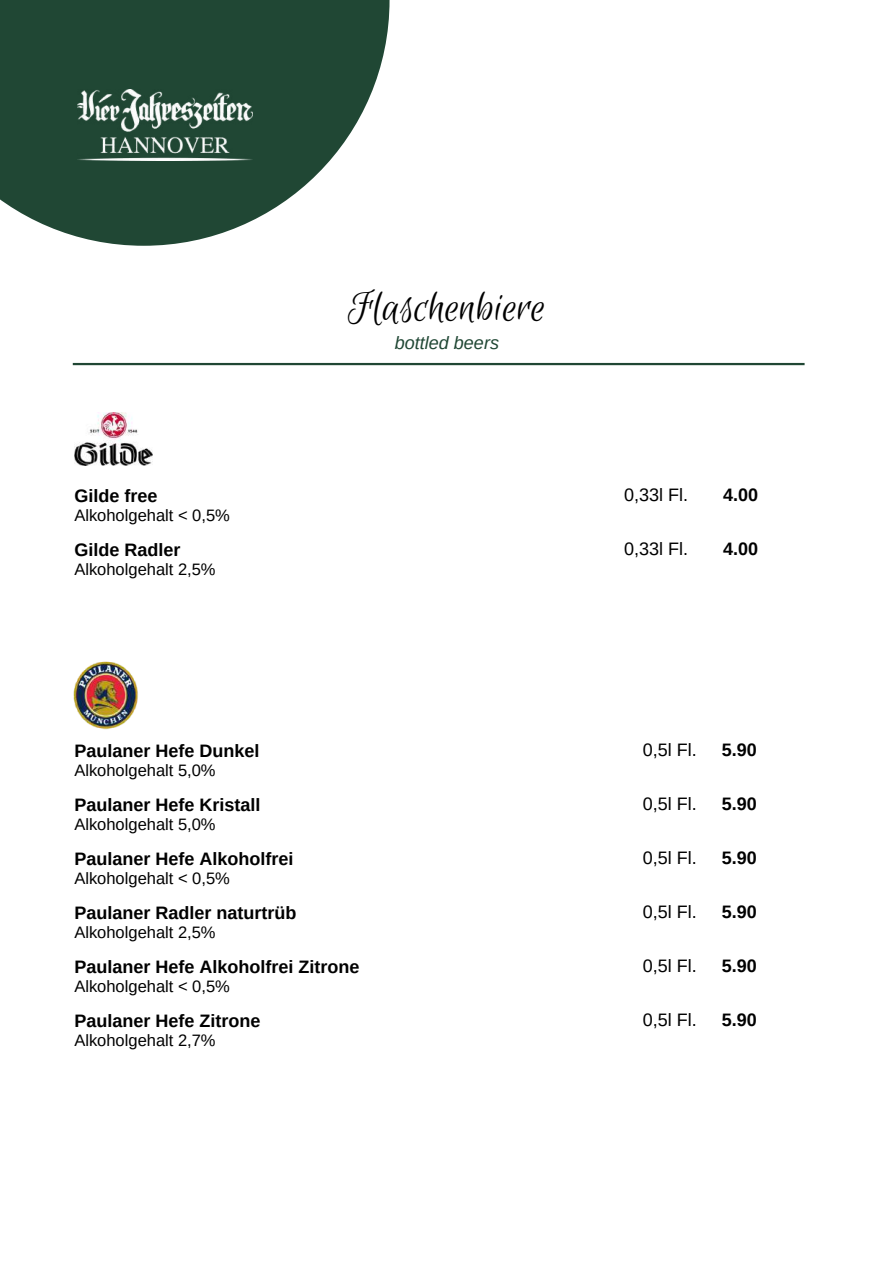
<style>
.page{position:relative;width:894px;height:1264px;background:#fff}
.page>*{position:absolute;margin:0;border:0;box-sizing:border-box;transform-origin:0 0}
.t1{font:46.05px "Euphoria Script";color:#000}
.t2{font:700 18px "Arimo";color:#000}
.t3{font:18px "Arimo";color:#000}
.t4{font:italic 18px "Arimo";color:#204734}
.t5{font:16.5px "Arimo";color:#000}
</style>
<div class="page">
<hr style="left:73px;top:363px;width:731px;height:2px;background:#204734">
<img style="left:74px;top:412px;width:78px;height:53px">
<img style="left:73px;top:661px;width:65px;height:69px">
<svg style="left:0;top:0;width:389px;height:246px;fill:#204734"></svg>
<img style="left:77px;top:89px;width:176px;height:71px">
<p class="t2" style="left:74px;top:486px;width:84px">Gilde free</p>
<p class="t5" style="left:74px;top:506px;width:157px">Alkoholgehalt &lt; 0,5%</p>
<p class="t2" style="left:74px;top:540px;width:107px">Gilde Radler</p>
<p class="t5" style="left:74px;top:560px;width:143px">Alkoholgehalt 2,5%</p>
<h1 class="t1" style="left:348px;top:283px;width:199px">Flaschenbiere</h1>
<p class="t4" style="left:395px;top:332px;width:106px">bottled beers</p>
<p class="t2" style="left:74px;top:740px;width:186px">Paulaner Hefe Dunkel</p>
<p class="t5" style="left:74px;top:761px;width:143px">Alkoholgehalt 5,0%</p>
<p class="t2" style="left:74px;top:794px;width:187px">Paulaner Hefe Kristall</p>
<p class="t5" style="left:74px;top:815px;width:143px">Alkoholgehalt 5,0%</p>
<p class="t2" style="left:74px;top:848px;width:220px">Paulaner Hefe Alkoholfrei</p>
<p class="t5" style="left:74px;top:869px;width:157px">Alkoholgehalt &lt; 0,5%</p>
<p class="t2" style="left:74px;top:902px;width:223px">Paulaner Radler naturtrüb</p>
<p class="t5" style="left:74px;top:923px;width:143px">Alkoholgehalt 2,5%</p>
<p class="t2" style="left:74px;top:956px;width:286px">Paulaner Hefe Alkoholfrei Zitrone</p>
<p class="t5" style="left:74px;top:977px;width:157px">Alkoholgehalt &lt; 0,5%</p>
<p class="t2" style="left:74px;top:1010px;width:187px">Paulaner Hefe Zitrone</p>
<p class="t5" style="left:74px;top:1031px;width:143px">Alkoholgehalt 2,7%</p>
<p class="t3" style="left:624px;top:485px;width:65px">0,33l Fl.</p>
<p class="t2" style="left:723px;top:485px;width:37px">4.00</p>
<p class="t3" style="left:624px;top:539px;width:65px">0,33l Fl.</p>
<p class="t2" style="left:723px;top:539px;width:37px">4.00</p>
<p class="t3" style="left:642px;top:739px;width:55px">0,5l Fl.</p>
<p class="t2" style="left:721px;top:739px;width:37px">5.90</p>
<p class="t3" style="left:642px;top:793px;width:55px">0,5l Fl.</p>
<p class="t2" style="left:721px;top:793px;width:37px">5.90</p>
<p class="t3" style="left:642px;top:847px;width:55px">0,5l Fl.</p>
<p class="t2" style="left:721px;top:847px;width:37px">5.90</p>
<p class="t3" style="left:642px;top:901px;width:55px">0,5l Fl.</p>
<p class="t2" style="left:721px;top:901px;width:37px">5.90</p>
<p class="t3" style="left:642px;top:955px;width:55px">0,5l Fl.</p>
<p class="t2" style="left:721px;top:955px;width:37px">5.90</p>
<p class="t3" style="left:642px;top:1010px;width:55px">0,5l Fl.</p>
<p class="t2" style="left:721px;top:1010px;width:37px">5.90</p>
</div>
